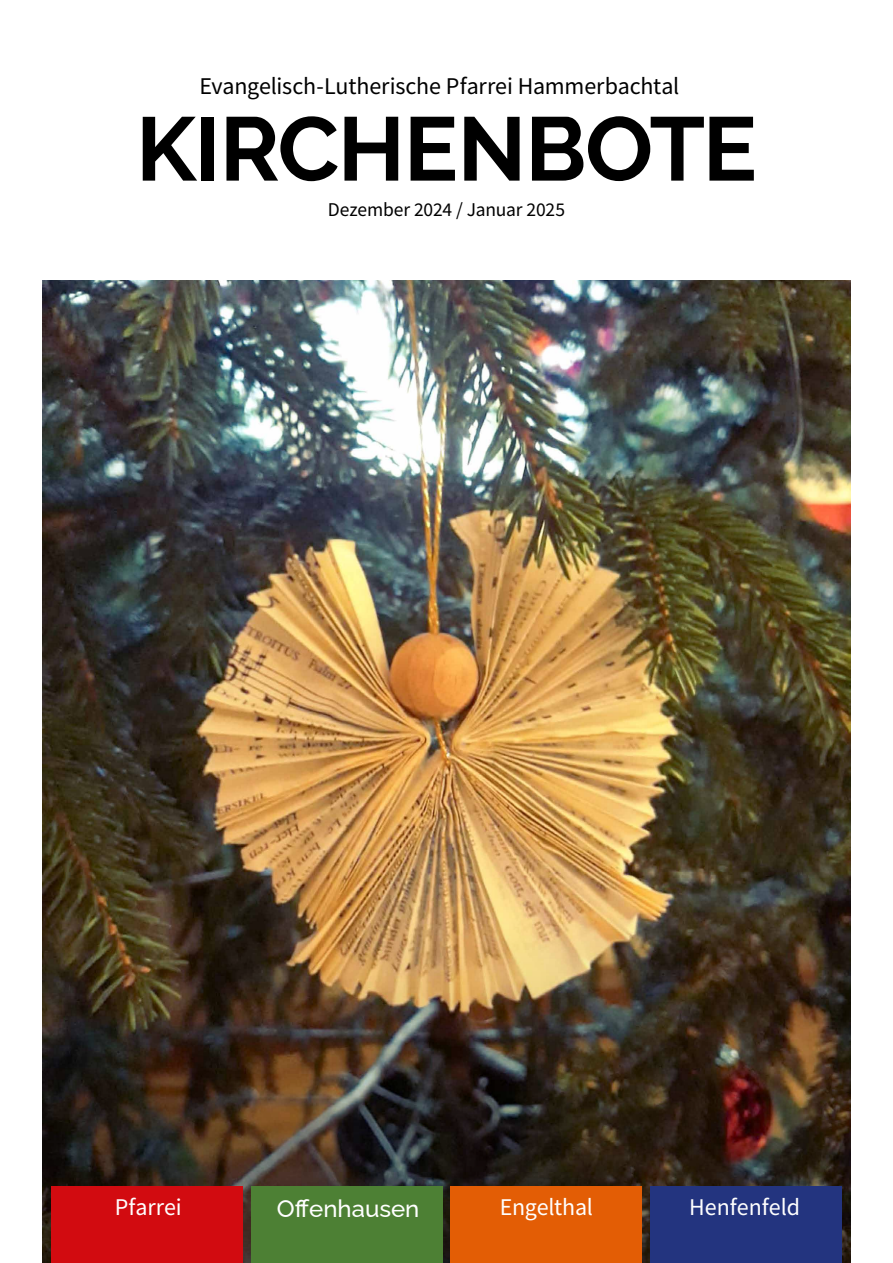
<style>
.page{position:relative;width:893px;height:1263px;background:#fff}
.page>*{position:absolute;margin:0;border:0;box-sizing:border-box;transform-origin:0 0}
.t1{font:100 90px "Raleway";letter-spacing:-.015em;color:#000}
.t2{font:24px "Source Sans Pro";letter-spacing:-.01em;color:#000}
.t3{font:24px "Source Sans Pro";color:#fff}
.t4{font:100 24px "Raleway";color:#fff}
.t5{font:19.5px "Source Sans Pro";letter-spacing:-.01em;color:#000}
</style>
<div class="page">
<img style="left:43px;top:281px;width:807px;height:558px">
<img style="left:43px;top:839px;width:807px;height:424px">
<div style="left:251px;top:1186px;width:191px;height:77px;background:#4d8034"></div>
<div style="left:451px;top:1186px;width:191px;height:77px;background:#e35d05"></div>
<div style="left:651px;top:1186px;width:191px;height:77px;background:#23347f"></div>
<div style="left:51px;top:1186px;width:191px;height:77px;background:#d20b10"></div>
<p class="t2" style="left:199px;top:70px;width:481px">Evangelisch-Lutherische Pfarrei Hammerbachtal</p>
<h1 class="t1" style="left:136px;top:77px;width:622px">KIRCHENBOTE</h1>
<p class="t5" style="left:328px;top:197px;width:239px">Dezember 2024 / Januar 2025</p>
<p class="t3" style="left:115px;top:1192px;width:69px">Pfarrei</p>
<p class="t4" style="left:277px;top:1189px;width:144px">Offenhausen</p>
<p class="t3" style="left:689px;top:1192px;width:113px">Henfenfeld</p>
<p class="t3" style="left:500px;top:1192px;width:95px">Engelthal</p>
</div>
